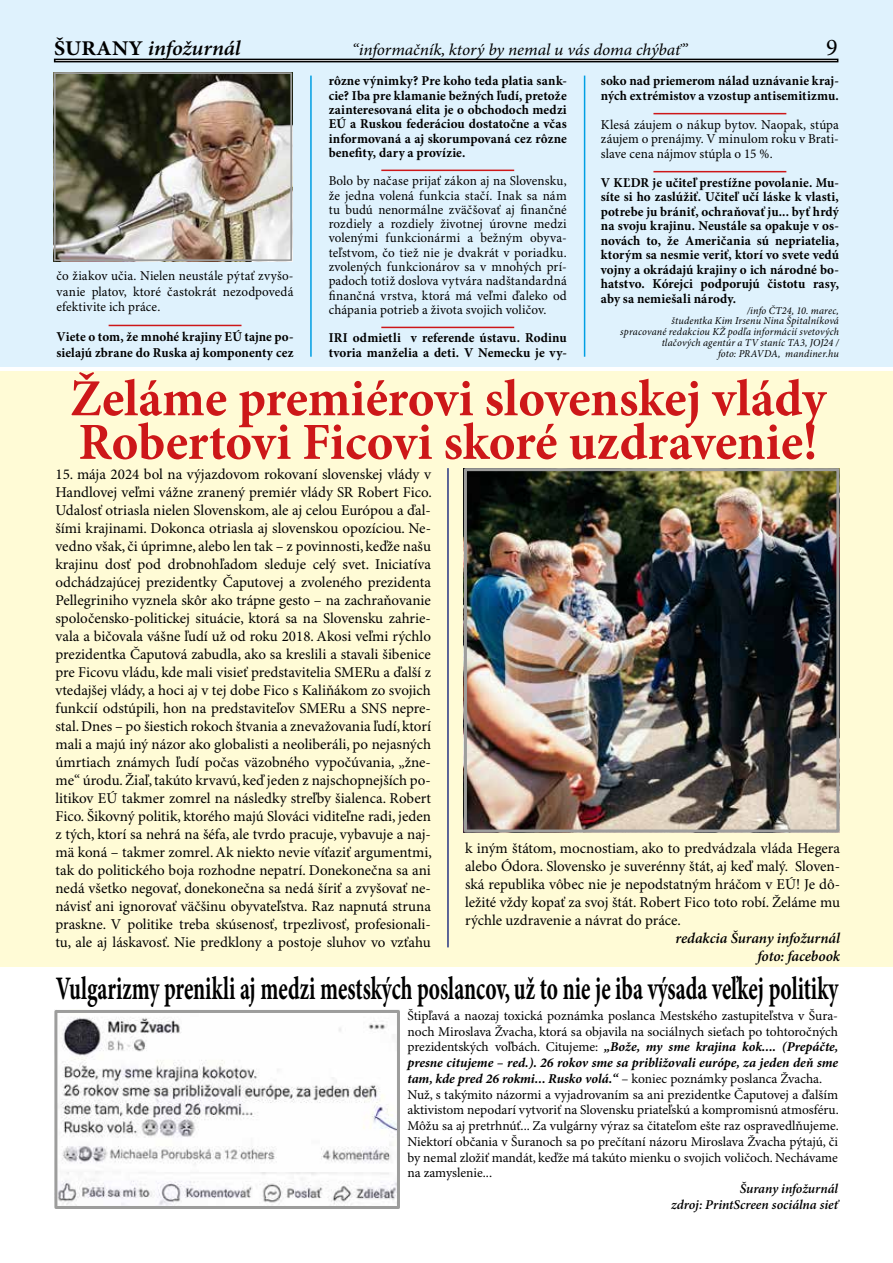
<style>
.page{position:relative;width:893px;height:1263px;background:#fff}
.page>*{position:absolute;margin:0;border:0;box-sizing:border-box;transform-origin:0 0}
.t1{font:700 52.05px/43.5px "Minion Pro";color:#cd1719}
.t2{font:700 32.85px "Minion Pro";color:#000;scale:.65 1}
.t3{font:24px "Minion Pro";color:#000}
.t4{font:italic 600 21px "Minion Pro";letter-spacing:-.01em;color:#000;scale:1.05 1}
.t5{font:italic 16.5px "Minion Pro";letter-spacing:-.005em;color:#000;scale:1.05 1}
.t6{font:15px/18px "Minion Pro";color:#000;text-align:justify}
.t7{font:italic 600 15px/18px "Minion Pro";letter-spacing:-.01em;color:#000;text-align:right}
.t8{font:13.5px/15.8px "Minion Pro";color:#000;text-align:justify}
.t9{font:700 13.5px/14.5px "Minion Pro";letter-spacing:.005em;color:#000}
.t10{font:italic 600 13.5px/15.8px "Minion Pro";letter-spacing:-.005em;color:#000;text-align:right}
.t11{font:italic 10.5px/10.8px "Minion Pro";letter-spacing:.015em;color:#000;text-align:right}
.s1{font-weight:700;font-style:normal}
.s2{font-weight:700;font-style:italic}
</style>
<div class="page">
<div style="left:0;top:371px;width:893px;height:595px;background:#fffbd6"></div>
<div style="left:0;top:0;width:893px;height:367px;background:#dff2fd"></div>
<hr style="left:109px;top:325px;width:132px;height:1px;background:#cd1719">
<hr style="left:381px;top:170px;width:133px;height:1px;background:#cd1719">
<hr style="left:381px;top:327px;width:133px;height:1px;background:#cd1719">
<hr style="left:653px;top:113px;width:133px;height:1px;background:#cd1719">
<hr style="left:653px;top:171px;width:133px;height:1px;background:#cd1719">
<hr style="left:310px;top:76px;width:2px;height:281px;background:#009fe3">
<hr style="left:584px;top:76px;width:1px;height:281px;background:#009fe3">
<img style="left:57px;top:75px;width:232px;height:183px">
<div style="left:54px;top:72px;width:238px;height:189px;border:2px solid #9d9d9c"></div>
<hr style="left:447px;top:468px;width:2px;height:479px;background:#283583">
<img style="left:468px;top:472px;width:367px;height:356px">
<div style="left:464px;top:468px;width:375px;height:364px;border:3px solid #9d9d9c"></div>
<img style="left:58px;top:1017px;width:338px;height:188px">
<div style="left:54px;top:1010px;width:346px;height:199px;border:3px solid #9d9d9c"></div>
<div style="left:54px;top:59px;width:784px;height:3px;border:2px solid #000"></div>
<h3 class="t4" style="left:54px;top:35px;width:179px"><span class="s1">ŠURANY</span> infožurnál</h3>
<p class="t5" style="left:352px;top:40px;width:321px">“informačník, ktorý by nemal u vás doma chýbať”</p>
<h3 class="t3" style="left:826px;top:33px;width:13px">9</h3>
<p class="t9" style="left:329px;top:74px;width:240px;text-align:justify">rôzne výnimky? Pre koho teda platia sank&shy;cie? Iba pre klamanie bežných ľudí, pretože zainteresovaná elita je o obchodoch medzi EÚ a Ruskou federáciou dostatočne a včas informovaná a aj skorumpovaná cez rôzne benefity, dary a provízie.</p>
<p class="t8" style="left:329px;top:174px;width:240px;line-height:14.2px">Bolo by načase prijať zákon aj na Slovensku, že jedna volená funkcia stačí. Inak sa nám tu budú nenormálne zväčšovať aj finančné rozdiely a rozdiely životnej úrovne medzi volenými funkcionármi a bežným obyva&shy;teľstvom, čo tiež nie je dvakrát v poriadku. zvolených funkcionárov sa v mnohých prí&shy;padoch totiž doslova vytvára nadštandardná finančná vrstva, ktorá má veľmi ďaleko od chápania potrieb a života svojich voličov.</p>
<p class="t9" style="left:329px;top:332px;width:240px">IRI odmietli v referende ústavu. Rodinu tvoria manželia a deti. V Nemecku je vy-</p>
<p class="t9" style="left:601px;top:74px;width:240px">soko nad priemerom nálad uznávanie kraj&shy;ných extrémistov a vzostup antisemitizmu.</p>
<p class="t8" style="left:601px;top:118px;width:240px;line-height:14.5px">Klesá záujem o nákup bytov. Naopak, stúpa záujem o prenájmy. V minulom roku v Brati&shy;slave cena nájmov stúpla o 15 %.</p>
<p class="t9" style="left:601px;top:176px;width:240px;text-align:justify">V KĽDR je učiteľ prestížne povolanie. Mu&shy;síte si ho zaslúžiť. Učiteľ učí láske k vlasti, potrebe ju brániť, ochraňovať ju... byť hrdý na svoju krajinu. Neustále sa opakuje v os&shy;novách to, že Američania sú nepriatelia, ktorým sa nesmie veriť, ktorí vo svete vedú vojny a okrádajú krajiny o ich národné bo&shy;hatstvo. Kórejci podporujú čistotu rasy, aby sa nemiešali národy.</p>
<p class="t11" style="left:620px;top:305px;width:220px">/info ČT24, 10. marec,<br>študentka Kim Irsenu Nina Špitalníková<br>spracované redakciou KŽ podľa informácií svetových tlačových agentúr a TV staníc TA3, JOJ24 /<br>foto: PRAVDA, mandiner.hu</p>
<h1 class="t1" style="left:70px;top:379px;width:758px">Želáme premiérovi slovenskej vlády<br>Robertovi Ficovi skoré uzdravenie!</h1>
<p class="t6" style="left:55px;top:466px;width:378px">15. mája 2024 bol na výjazdovom rokovaní slovenskej vlády v Handlovej veľmi vážne zranený premiér vlády SR Robert Fico.<br>Udalosť otriasla nielen Slovenskom, ale aj celou Európou a ďal&shy;šími krajinami. Dokonca otriasla aj slovenskou opozíciou. Ne&shy;vedno však, či úprimne, alebo len tak – z povinnosti, keďže našu krajinu dosť pod drobnohľadom sleduje celý svet. Iniciatíva odchádzajúcej prezidentky Čaputovej a zvoleného prezidenta Pellegriniho vyznela skôr ako trápne gesto – na zachraňovanie spoločensko-politickej situácie, ktorá sa na Slovensku zahrie&shy;vala a bičovala vášne ľudí už od roku 2018. Akosi veľmi rýchlo prezidentka Čaputová zabudla, ako sa kreslili a stavali šibenice pre Ficovu vládu, kde mali visieť predstavitelia SMERu a ďalší z vtedajšej vlády, a hoci aj v tej dobe Fico s Kaliňákom zo svojich funkcií odstúpili, hon na predstaviteľov SMERu a SNS nepre&shy;stal. Dnes – po šiestich rokoch štvania a znevažovania ľudí, ktorí mali a majú iný názor ako globalisti a neoliberáli, po nejasných úmrtiach známych ľudí počas väzobného vypočúvania, „žne&shy;me“ úrodu. Žiaľ, takúto krvavú, keď jeden z najschopnejších po&shy;litikov EÚ takmer zomrel na následky streľby šialenca. Robert Fico. Šikovný politik, ktorého majú Slováci viditeľne radi, jeden z tých, ktorí sa nehrá na šéfa, ale tvrdo pracuje, vybavuje a naj&shy;mä koná – takmer zomrel. Ak niekto nevie víťaziť argumentmi, tak do politického boja rozhodne nepatrí. Donekonečna sa ani nedá všetko negovať, donekonečna sa nedá šíriť a zvyšovať ne&shy;návisť ani ignorovať väčšinu obyvateľstva. Raz napnutá struna praskne. V politike treba skúsenosť, trpezlivosť, profesionali&shy;tu, ale aj láskavosť. Nie predklony a postoje sluhov vo vzťahu</p>
<p class="t8" style="left:57px;top:269px;width:239px;line-height:15.3px">čo žiakov učia. Nielen neustále pýtať zvyšo&shy;vanie platov, ktoré častokrát nezodpovedá efektivite ich práce.</p>
<p class="t9" style="left:57px;top:330px;width:239px;line-height:15.3px">Viete o tom, že mnohé krajiny EÚ tajne po&shy;sielajú zbrane do Ruska aj komponenty cez</p>
<p class="t6" style="left:465px;top:839px;width:377px">k iným štátom, mocnostiam, ako to predvádzala vláda Hegera alebo Ódora. Slovensko je suverénny štát, aj keď malý. Sloven&shy;ská republika vôbec nie je nepodstatným hráčom v EÚ! Je dô&shy;ležité vždy kopať za svoj štát. Robert Fico toto robí. Želáme mu rýchle uzdravenie a návrat do práce.</p>
<p class="t7" style="left:675px;top:929px;width:166px">redakcia Šurany infožurnál foto: facebook</p>
<h2 class="t2" style="left:56px;top:969px;width:1205px">Vulgarizmy prenikli aj medzi mestských poslancov, už to nie je iba výsada veľkej politiky</h2>
<p class="t8" style="left:407px;top:1008px;width:433px;text-align:left">Štipľavá a naozaj toxická poznámka poslanca Mestského zastupiteľstva v Šura&shy;noch Miroslava Žvacha, ktorá sa objavila na sociálnych sieťach po tohtoročných prezidentských voľbách. Citujeme: <span class="s2">„Bože, my sme krajina kok.... (Prepáčte, presne citujeme – red.). 26 rokov sme sa približovali európe, za jeden deň sme tam, kde pred 26 rokmi... Rusko volá.“</span> – koniec poznámky poslanca Žvacha.<br>Nuž, s takýmito názormi a vyjadrovaním sa ani prezidentke Čaputovej a ďalším aktivistom nepodarí vytvoriť na Slovensku priateľskú a kompromisnú atmosféru.<br>Môžu sa aj pretrhnúť... Za vulgárny výraz sa čitateľom ešte raz ospravedlňujeme.<br>Niektorí občania v Šuranoch sa po prečítaní názoru Miroslava Žvacha pýtajú, či by nemal zložiť mandát, keďže má takúto mienku o svojich voličoch. Nechávame na zamyslenie...</p>
<p class="t10" style="left:671px;top:1181px;width:168px">Šurany infožurnál<br>zdroj: PrintScreen sociálna sieť</p>
</div>
